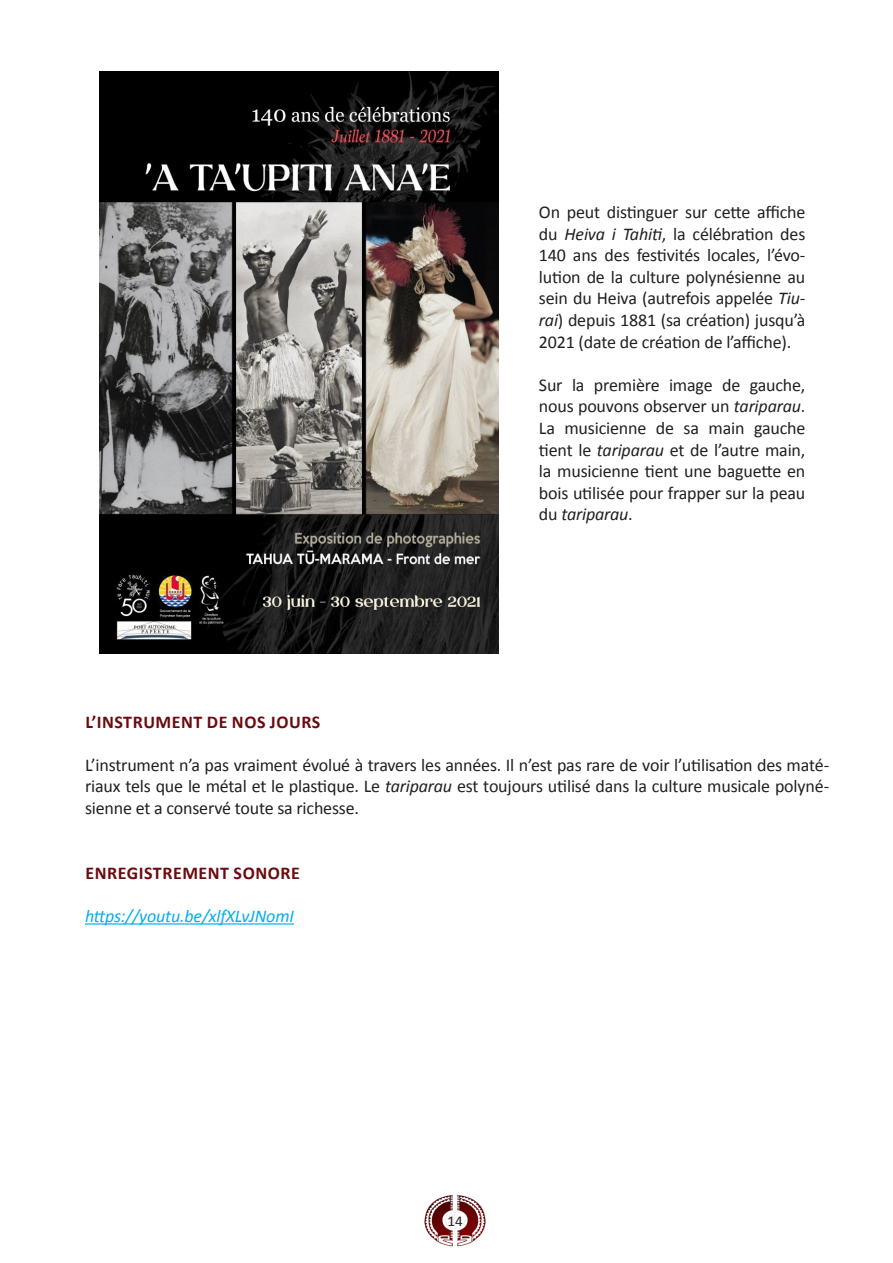
<style>
.page{position:relative;width:893px;height:1263px;background:#fff}
.page>*{position:absolute;margin:0;border:0;box-sizing:border-box;transform-origin:0 0}
.Compétences_ex_petit_tiret_11{font:18px/21.6px "Calibri";letter-spacing:-.01em;color:#231f20;text-align:justify}
.Compétences_ex_petit_tiret_11-2{font:700 18px "Calibri";letter-spacing:.03em;color:#6b0b0f}
.Compétences_ex_petit_tiret_11-3{font:italic 18px "Calibri";letter-spacing:-.01em;color:#00aeef}
.t1{font:15px "Calibri";color:#231f20}
.s1{font-style:italic}
</style>
<div class="page">
<img style="left:424px;top:1195px;width:62px;height:52px">
<hr style="left:85px;top:923px;width:209px;height:1px;background:#00aeef">
<img style="left:99px;top:71px;width:400px;height:583px">
<p class="Compétences_ex_petit_tiret_11" style="left:539px;top:201px;width:268px">On peut distinguer sur cette affiche du <span class="s1">Heiva i Tahiti</span>, la célébration des 140 ans des festivités locales, l’évo&shy;lution de la culture polynésienne au sein du Heiva (autrefois appelée <span class="s1">Tiu&shy;rai</span>) depuis 1881 (sa création) jusqu’à 2021 (date de création de l’affiche).</p>
<p class="Compétences_ex_petit_tiret_11" style="left:539px;top:374px;width:268px">Sur la première image de gauche, nous pouvons observer un <span class="s1">tariparau</span>.<br>La musicienne de sa main gauche tient le <span class="s1">tariparau</span> et de l’autre main, la musicienne tient une baguette en bois utilisée pour frapper sur la peau du <span class="s1">tariparau</span>.</p>
<p class="Compétences_ex_petit_tiret_11-2" style="left:85px;top:709px;width:236px">L’INSTRUMENT DE NOS JOURS</p>
<p class="Compétences_ex_petit_tiret_11" style="left:85px;top:754px;width:746px">L’instrument n’a pas vraiment évolué à travers les années. Il n’est pas rare de voir l’utilisation des maté&shy;riaux tels que le métal et le plastique. Le <span class="s1">tariparau</span> est toujours utilisé dans la culture musicale polyné&shy;sienne et a conservé toute sa richesse.</p>
<p class="Compétences_ex_petit_tiret_11-2" style="left:85px;top:860px;width:216px">ENREGISTREMENT SONORE</p>
<p class="Compétences_ex_petit_tiret_11-3" style="left:85px;top:904px;width:210px">https://youtu.be/xlfXLvJNomI</p>
<p class="t1" style="left:447px;top:1211px;width:17px">14</p>
</div>
